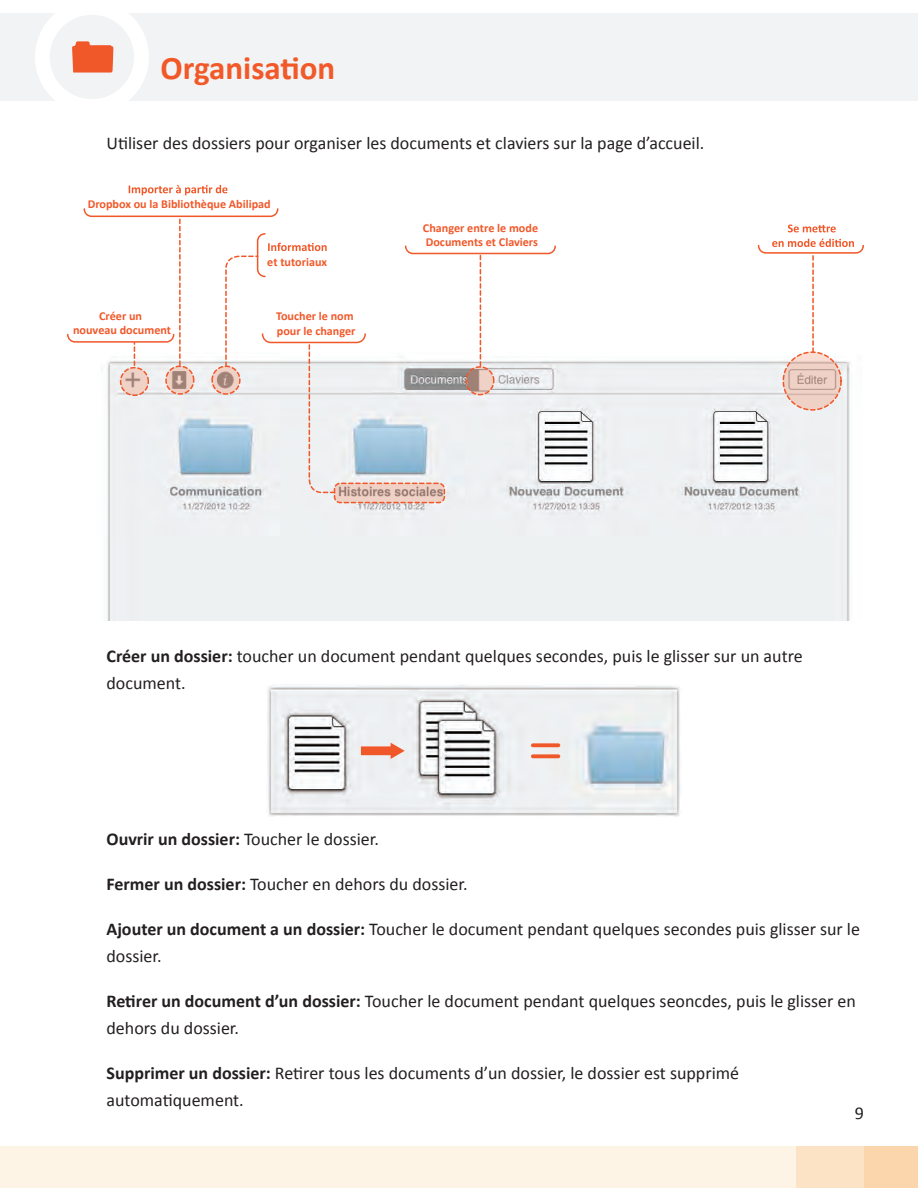
<style>
.page{position:relative;width:918px;height:1188px;background:#fff}
.page>*{position:absolute;margin:0;border:0;box-sizing:border-box;transform-origin:0 0}
.t1{font:700 33px "Calibri";color:#f15929}
.t2{font:18px/27px "Calibri";color:#231f20}
.t3{font:700 12.15px/14.5px "Calibri";color:#f15829}
.s1{font-weight:700}
</style>
<div class="page">
<div style="left:0;top:13px;width:918px;height:88px;background:#f2f3f4"></div>
<div style="left:35px;top:0;width:114px;height:114px;background:#fff;border-radius:50%"></div>
<div style="left:50px;top:15px;width:84px;height:84px;background:#f2f3f4;border-radius:50%"></div>
<div style="left:0;top:1146px;width:918px;height:42px;background:#fef4e6"></div>
<div style="left:796px;top:1146px;width:122px;height:42px;background:#fce3c6"></div>
<div style="left:864px;top:1146px;width:54px;height:42px;background:#fbd5ab"></div>
<img style="left:267px;top:685px;width:414px;height:132px">
<svg style="left:361px;top:743px;width:44px;height:16px"></svg>
<svg style="left:531px;top:743px;width:29px;height:4px"></svg>
<svg style="left:531px;top:754px;width:29px;height:4px"></svg>
<svg style="left:72px;top:41px;width:41px;height:32px"></svg>
<img style="left:107px;top:360px;width:743px;height:261px">
<svg style="left:788px;top:225px;width:48px;height:7px"></svg>
<svg style="left:758px;top:239px;width:106px;height:172px"></svg>
<svg style="left:129px;top:185px;width:98px;height:10px"></svg>
<svg style="left:67px;top:208px;width:489px;height:295px"></svg>
<h1 class="t1" style="left:160px;top:47px;width:176px">Organisation</h1>
<p class="t2" style="left:106px;top:129px;width:599px">Utiliser des dossiers pour organiser les documents et claviers sur la page d’accueil.</p>
<p class="t3" style="left:88px;top:196px;width:185px">Dropbox ou la Bibliothèque Abilipad</p>
<p class="t3" style="left:73px;top:308px;width:99px;text-align:center">Créer un<br>nouveau document</p>
<p class="t3" style="left:267px;top:254px;width:61px">et tutoriaux</p>
<p class="t3" style="left:276px;top:309px;width:81px">Toucher le nom pour le changer</p>
<p class="t3" style="left:423px;top:220px;width:117px">Changer entre le mode<br>Documents et Claviers</p>
<p class="t2" style="left:106px;top:641px;width:698px"><span class="s1">Créer un dossier:</span> toucher un document pendant quelques secondes, puis le glisser sur un autre document.</p>
<p class="t2" style="left:106px;top:824px;width:274px"><span class="s1">Ouvrir un dossier:</span> Toucher le dossier.</p>
<p class="t2" style="left:106px;top:869px;width:363px"><span class="s1">Fermer un dossier:</span> Toucher en dehors du dossier.</p>
<p class="t2" style="left:106px;top:914px;width:755px"><span class="s1">Ajouter un document a un dossier:</span> Toucher le document pendant quelques secondes puis glisser sur le dossier.</p>
<p class="t2" style="left:106px;top:986px;width:751px"><span class="s1">Retirer un document d’un dossier:</span> Toucher le document pendant quelques seoncdes, puis le glisser en dehors du dossier.</p>
<p class="t2" style="left:106px;top:1058px;width:634px"><span class="s1">Supprimer un dossier:</span> Retirer tous les documents d’un dossier, le dossier est supprimé automatiquement.</p>
<p class="t2" style="left:855px;top:1099px;width:11px">9</p>
</div>
